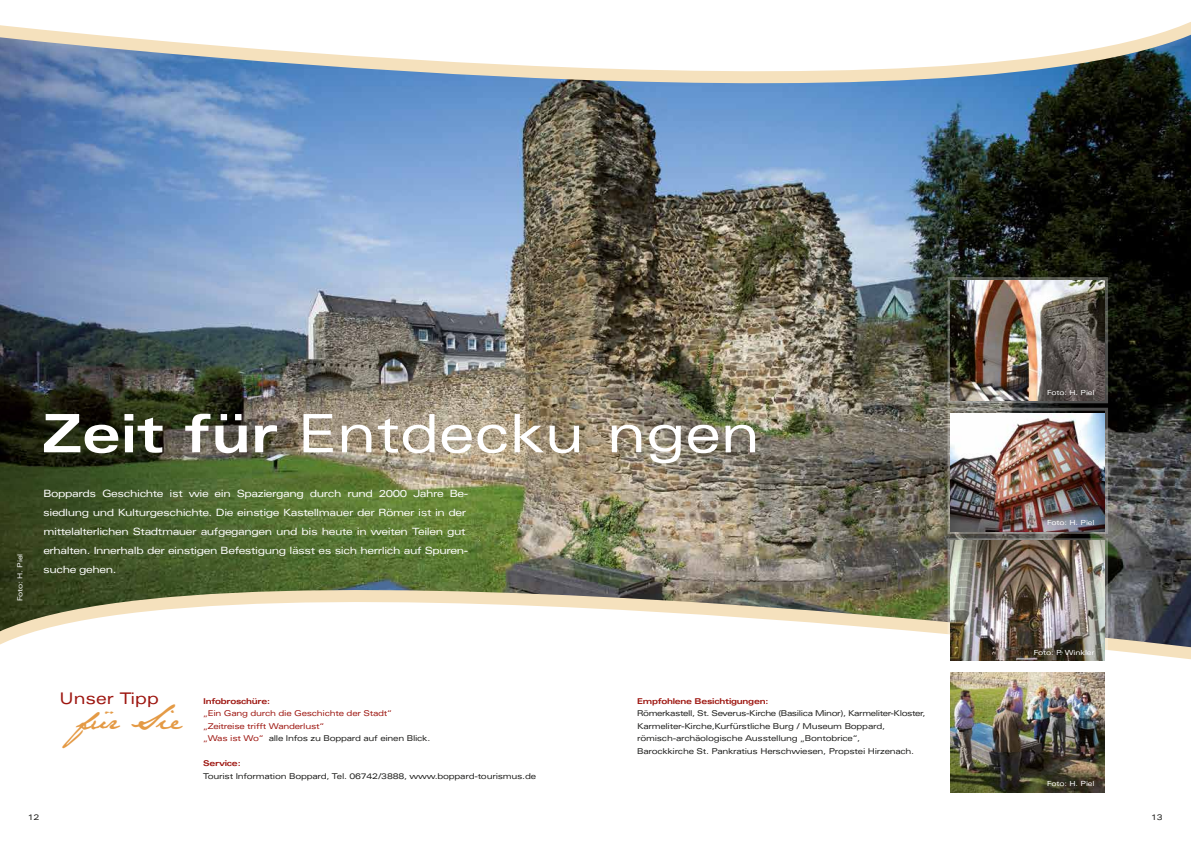
<style>
.page{position:relative;width:1191px;height:842px;background:#fff}
.page>*{position:absolute;margin:0;border:0;box-sizing:border-box;transform-origin:0 0}
.t1{font:expanded 53px "Univers";color:#fff}
.t2{font:28.2px "Jane Austen";color:#e49a45}
.t3{font:expanded 16px "Univers";color:#9d150f}
.t4{font:expanded 10px/19px "Univers";letter-spacing:-.04em;color:#fff}
.t5{font:expanded 8px/12.5px "Univers";letter-spacing:-.03em;color:#1d1d1b}
.t6{font:expanded 8px/12.5px "Univers";letter-spacing:-.03em;color:#9d150f}
.t7{font:700 expanded 8px "Univers";letter-spacing:-.03em;color:#9d150f}
.t8{font:expanded 7px "Univers";letter-spacing:-.02em;color:#fff}
.s1{font-weight:700}
.s2{color:#1d1d1b}
</style>
<div class="page">
<img style="left:0;top:22px;width:1191px;height:638px">
<div style="left:947px;top:538px;width:161px;height:126px;border:3px solid #fff"></div>
<img style="left:950px;top:541px;width:155px;height:120px">
<img style="left:950px;top:413px;width:155px;height:118px">
<img style="left:950px;top:280px;width:155px;height:120px">
<img style="left:950px;top:672px;width:155px;height:120px">
<p class="t8" style="left:16px;top:601px;width:49px;rotate:-90deg">Foto: H. Piel</p>
<h1 class="t1" style="left:43px;top:402px;width:719px"><span class="s1">Zeit für</span> Entdecku ngen</h1>
<p class="t4" style="left:43px;top:484px;width:426px">Boppards Geschichte ist wie ein Spaziergang durch rund 2000 Jahre Be&shy;siedlung und Kulturgeschichte. Die einstige Kastellmauer der Römer ist in der mittelalterlichen Stadtmauer aufgegangen und bis heute in weiten Teilen gut erhalten. Innerhalb der einstigen Befestigung lässt es sich herrlich auf Spuren&shy;suche gehen.</p>
<h3 class="t3" style="left:60px;top:689px;width:101px">Unser Tipp</h3>
<h2 class="t2" style="left:77px;top:703px;width:107px">für Si e</h2>
<p class="t7" style="left:203px;top:696px;width:68px">Infobroschüre:</p>
<p class="t6" style="left:203px;top:707px;width:229px">„Ein Gang durch die Geschichte der Stadt“ „Zeitreise trifft Wanderlust“<br>„Was ist Wo“ <span class="s2">alle Infos zu Boppard auf einen Blick.</span></p>
<p class="t7" style="left:203px;top:759px;width:39px">Service:</p>
<p class="t5" style="left:203px;top:770px;width:334px">Tourist Information Boppard, Tel. 06742/3888, www.boppard-tourismus.de</p>
<p class="t7" style="left:637px;top:696px;width:133px">Empfohlene Besichtigungen:</p>
<p class="t5" style="left:637px;top:707px;width:290px">Römerkastell, St. Severus-Kirche (Basilica Minor), Karmeliter-Kloster, Karmeliter-Kirche,Kurfürstliche Burg / Museum Boppard, römisch-archäologische Ausstellung „Bontobrice“,<br>Barockkirche St. Pankratius Herschwiesen, Propstei Hirzenach.</p>
<p class="t8" style="left:1047px;top:389px;width:49px">Foto: H. Piel</p>
<p class="t8" style="left:1047px;top:518px;width:49px">Foto: H. Piel</p>
<p class="t8" style="left:1033px;top:648px;width:62px">Foto: P. Winkler</p>
<p class="t8" style="left:1047px;top:779px;width:49px">Foto: H. Piel</p>
<p class="t5" style="left:28px;top:811px;width:13px">12</p>
<p class="t5" style="left:1151px;top:811px;width:13px">13</p>
</div>
